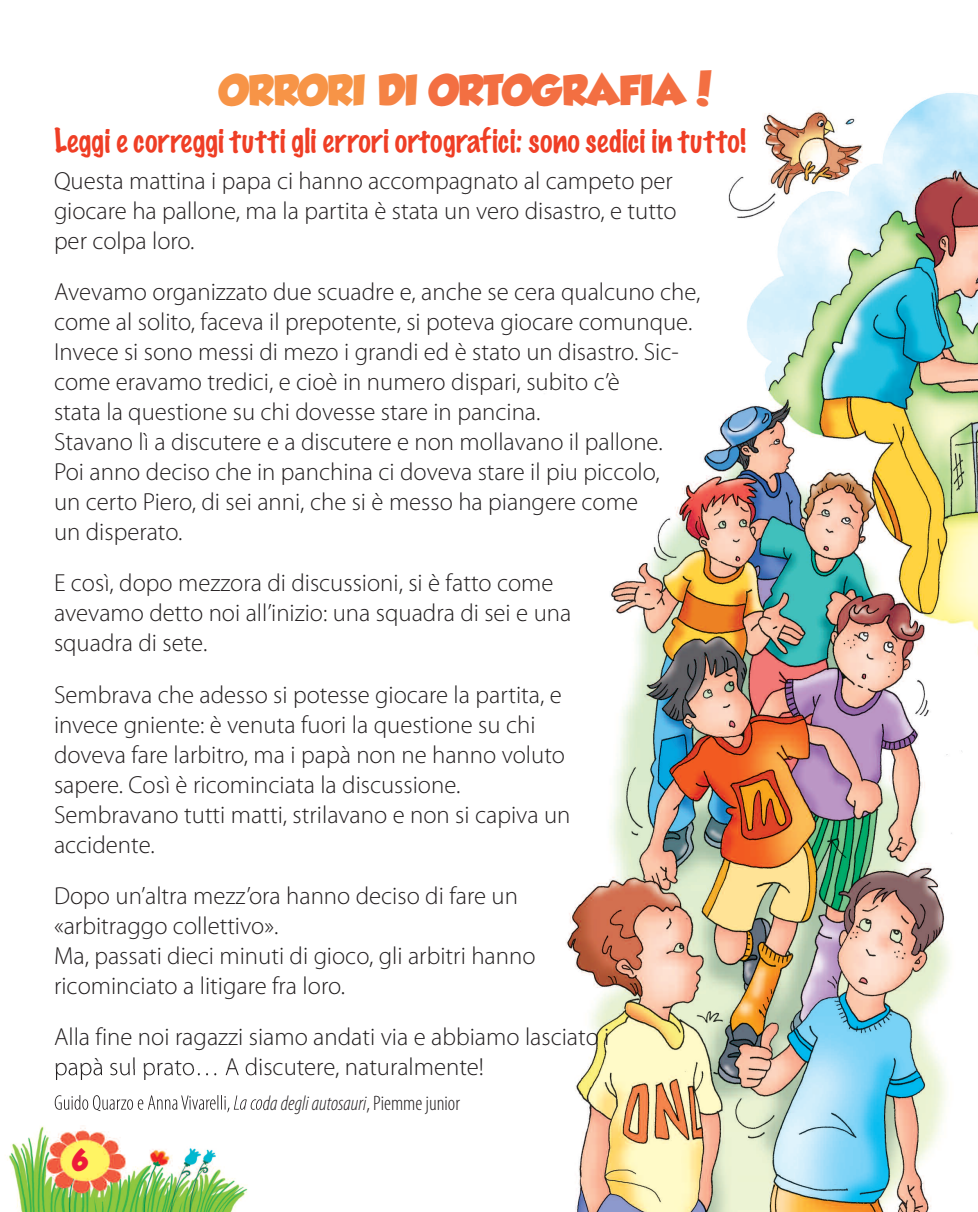
<style>
.page{position:relative;width:978px;height:1212px;background:#fff}
.page>*{position:absolute;margin:0;border:0;box-sizing:border-box;transform-origin:0 0}
.t1{font:37.5px "Brobold";color:#f36f42}
.t2{font:100 30px "Marker Felt";letter-spacing:.01em;color:#ef3e25}
.t3{font:27px "Brobold";color:#ed1a3a}
.t4{font:300 24.75px/30px "Myriad Pro";color:#231f20}
.s1{color:#f79447}
.s2{color:#f58345}
</style>
<div class="page">
<img style="left:566px;top:93px;width:412px;height:1119px">
<img style="left:7px;top:1069px;width:255px;height:143px">
<img style="left:56px;top:1069px;width:138px;height:11px">
<img style="left:55px;top:1095px;width:107px;height:16px">
<img style="left:234px;top:1095px;width:30px;height:15px">
<h1 class="t1" style="left:220px;top:68px;width:496px"><span class="s1">ORRORI</span> <span class="s2">DI</span> ORTOGRAFIA!</h1>
<p class="t2" style="left:54px;top:116px;width:694px">Leggi e correggi tutti gli errori ortografici: sono sedici in tutto!</p>
<p class="t4" style="left:54px;top:166px;width:624px">Questa mattina i papa ci hanno accompagnato al campeto per giocare ha pallone, ma la partita è stata un vero disastro, e tutto per colpa loro.</p>
<p class="t4" style="left:54px;top:277px;width:648px">Avevamo organizzato due scuadre e, anche se cera qualcuno che, come al solito, faceva il prepotente, si poteva giocare comunque.<br>Invece si sono messi di mezo i grandi ed è stato un disastro. Sic&shy;come eravamo tredici, e cioè in numero dispari, subito c’è<br>stata la questione su chi dovesse stare in pancina.<br>Stavano lì a discutere e a discutere e non mollavano il pallone.<br>Poi anno deciso che in panchina ci doveva stare il piu piccolo,<br>un certo Piero, di sei anni, che si è messo ha piangere come<br>un disperato.</p>
<p class="t4" style="left:54px;top:568px;width:519px">E così, dopo mezzora di discussioni, si è fatto come avevamo detto noi all’inizio: una squadra di sei e una squadra di sete.</p>
<p class="t4" style="left:54px;top:680px;width:518px">Sembrava che adesso si potesse giocare la partita, e invece gniente: è venuta fuori la questione su chi doveva fare larbitro, ma i papà non ne hanno voluto sapere. Così è ricominciata la discussione.<br>Sembravano tutti matti, strilavano e non si capiva un accidente.</p>
<p class="t4" style="left:54px;top:881px;width:483px">Dopo un’altra mezz’ora hanno deciso di fare un «arbitraggo collettivo».<br>Ma, passati dieci minuti di gioco, gli arbitri hanno ricominciato a litigare fra loro.</p>
<p class="t4" style="left:54px;top:1022px;width:557px">Alla fine noi ragazzi siamo andati via e abbiamo lasciato i papà sul prato… A discutere, naturalmente!</p>
<p class="t3" style="left:73px;top:1144px;width:17px">6</p>
</div>
